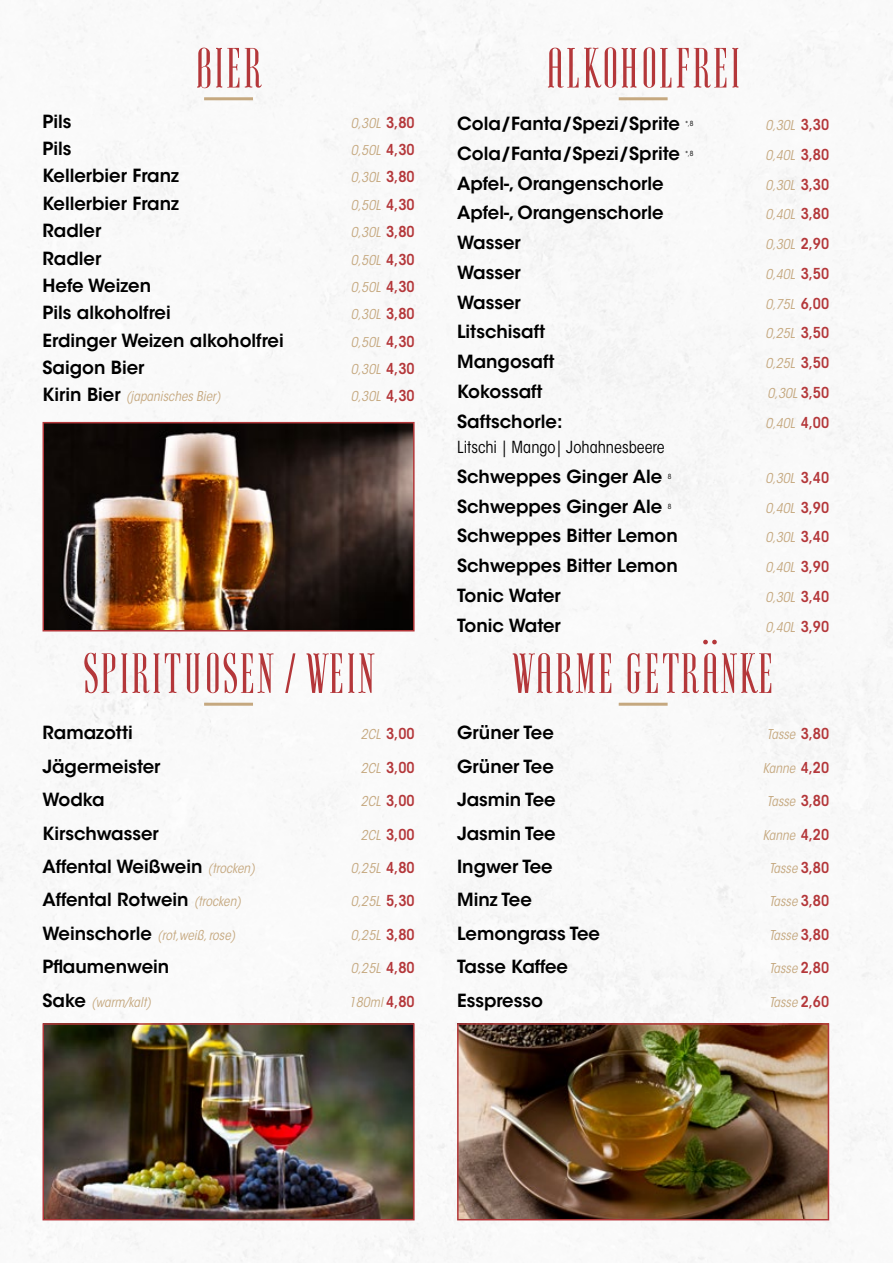
<style>
.page{position:relative;width:893px;height:1263px;background:#fff}
.page>*{position:absolute;margin:0;border:0;box-sizing:border-box;transform-origin:0 0}
.t1{font:60px "LNTH Ayres";letter-spacing:.05em;color:#b4373a}
.t2{font:600 18px "ITC Avant Garde Std";color:#000}
.t3{font:condensed 16.5px "ITC Avant Garde Std";color:#000}
.t4{font:600 condensed 15px "ITC Avant Garde Std";color:#b4373a}
.t5{font:italic condensed 13.5px "ITC Avant Garde Std";color:#c5a87f}
.t6{font:condensed 7.05px "ITC Avant Garde Std";color:#000}
.s1{font-weight:600;font-style:normal;font-size:15px;color:#b4373a}
.s2{font-weight:600;font-style:normal;font-stretch:normal;font-size:18px;color:#000}
.s3{font-weight:400;font-style:italic;font-size:13.5px;color:#c5a87f}
.s4{font-weight:400;font-style:italic;font-stretch:condensed;font-size:13.5px;color:#c5a87f}
</style>
<div class="page">
<hr style="left:204px;top:97px;width:49px;height:3px;background:#c5a87f">
<hr style="left:204px;top:703px;width:49px;height:3px;background:#c5a87f">
<hr style="left:619px;top:97px;width:49px;height:3px;background:#c5a87f">
<hr style="left:619px;top:703px;width:49px;height:3px;background:#c5a87f">
<img style="left:46px;top:425px;width:366px;height:203px">
<div style="left:43px;top:422px;width:372px;height:209px;border:2px solid #b4373a"></div>
<img style="left:46px;top:1026px;width:366px;height:191px">
<div style="left:43px;top:1023px;width:372px;height:197px;border:2px solid #b4373a"></div>
<img style="left:460px;top:1026px;width:366px;height:191px">
<div style="left:457px;top:1023px;width:372px;height:197px;border:2px solid #b4373a"></div>
<h1 class="t1" style="left:196px;top:29px;width:67px">BIER</h1>
<p class="t2" style="left:43px;top:110px;width:30px">Pils</p>
<p class="t5" style="left:351px;top:115px;width:65px">0,30L <span class="s1">3,80</span></p>
<p class="t2" style="left:43px;top:137px;width:30px">Pils</p>
<p class="t5" style="left:351px;top:142px;width:65px">0,50L <span class="s1">4,30</span></p>
<p class="t2" style="left:43px;top:164px;width:138px">Kellerbier Franz</p>
<p class="t5" style="left:351px;top:169px;width:65px">0,30L <span class="s1">3,80</span></p>
<p class="t2" style="left:43px;top:192px;width:138px">Kellerbier Franz</p>
<p class="t5" style="left:351px;top:197px;width:65px">0,50L <span class="s1">4,30</span></p>
<p class="t2" style="left:43px;top:219px;width:60px">Radler</p>
<p class="t5" style="left:351px;top:224px;width:65px">0,30L <span class="s1">3,80</span></p>
<p class="t2" style="left:43px;top:247px;width:60px">Radler</p>
<p class="t5" style="left:351px;top:251px;width:65px">0,50L <span class="s1">4,30</span></p>
<p class="t2" style="left:43px;top:274px;width:110px">Hefe Weizen</p>
<p class="t5" style="left:351px;top:279px;width:65px">0,50L <span class="s1">4,30</span></p>
<p class="t2" style="left:43px;top:301px;width:130px">Pils alkoholfrei</p>
<p class="t5" style="left:351px;top:306px;width:65px">0,30L <span class="s1">3,80</span></p>
<p class="t2" style="left:43px;top:329px;width:243px">Erdinger Weizen alkoholfrei</p>
<p class="t5" style="left:351px;top:334px;width:65px">0,50L <span class="s1">4,30</span></p>
<p class="t2" style="left:43px;top:356px;width:103px">Saigon Bier</p>
<p class="t5" style="left:351px;top:361px;width:65px">0,30L <span class="s1">4,30</span></p>
<p class="t5" style="left:43px;top:388px;width:179px"><span class="s2">Kirin Bier</span> (japanisches Bier)</p>
<p class="t5" style="left:351px;top:388px;width:65px">0,30L <span class="s1">4,30</span></p>
<h1 class="t1" style="left:83px;top:634px;width:293px">SPIRITUOSEN / WEIN</h1>
<p class="t2" style="left:43px;top:721px;width:92px">Ramazotti</p>
<p class="t4" style="left:361px;top:724px;width:55px"><span class="s3">2CL</span> 3,00</p>
<p class="t2" style="left:43px;top:755px;width:119px">Jägermeister</p>
<p class="t4" style="left:361px;top:758px;width:55px"><span class="s3">2CL</span> 3,00</p>
<p class="t2" style="left:43px;top:788px;width:64px">Wodka</p>
<p class="t4" style="left:361px;top:791px;width:55px"><span class="s3">2CL</span> 3,00</p>
<p class="t2" style="left:43px;top:821px;width:118px">Kirschwasser</p>
<p class="t4" style="left:361px;top:825px;width:55px"><span class="s3">2CL</span> 3,00</p>
<p class="t2" style="left:43px;top:855px;width:214px">Affental Weißwein <span class="s4">(trocken)</span></p>
<p class="t5" style="left:351px;top:860px;width:65px">0,25L <span class="s1">4,80</span></p>
<p class="t2" style="left:43px;top:888px;width:200px">Affental Rotwein <span class="s4">(trocken)</span></p>
<p class="t5" style="left:351px;top:893px;width:65px">0,25L <span class="s1">5,30</span></p>
<p class="t5" style="left:43px;top:927px;width:194px"><span class="s2">Weinschorle</span> (rot,weiß, rose)</p>
<p class="t5" style="left:351px;top:927px;width:65px">0,25L <span class="s1">3,80</span></p>
<p class="t2" style="left:43px;top:955px;width:128px">Pflaumenwein</p>
<p class="t5" style="left:351px;top:960px;width:65px">0,25L <span class="s1">4,80</span></p>
<p class="t5" style="left:43px;top:994px;width:110px"><span class="s2">Sake</span> (warm/kalt)</p>
<p class="t5" style="left:349px;top:994px;width:67px">180ml <span class="s1">4,80</span></p>
<h1 class="t1" style="left:547px;top:29px;width:195px">ALKOHOLFREI</h1>
<p class="t2" style="left:457px;top:112px;width:224px">Cola/Fanta/Spezi/Sprite</p>
<p class="t6" style="left:685px;top:119px;width:9px">*,8</p>
<p class="t5" style="left:765px;top:117px;width:65px">0,30L <span class="s1">3,30</span></p>
<p class="t2" style="left:457px;top:142px;width:224px">Cola/Fanta/Spezi/Sprite</p>
<p class="t6" style="left:685px;top:149px;width:9px">*,8</p>
<p class="t5" style="left:765px;top:147px;width:65px">0,40L <span class="s1">3,80</span></p>
<p class="t2" style="left:457px;top:172px;width:208px">Apfel-, Orangenschorle</p>
<p class="t5" style="left:765px;top:176px;width:65px">0,30L <span class="s1">3,30</span></p>
<p class="t2" style="left:457px;top:201px;width:208px">Apfel-, Orangenschorle</p>
<p class="t5" style="left:765px;top:206px;width:65px">0,40L <span class="s1">3,80</span></p>
<p class="t2" style="left:457px;top:231px;width:65px">Wasser</p>
<p class="t5" style="left:765px;top:236px;width:65px">0,30L <span class="s1">2,90</span></p>
<p class="t2" style="left:457px;top:261px;width:65px">Wasser</p>
<p class="t5" style="left:765px;top:266px;width:65px">0,40L <span class="s1">3,50</span></p>
<p class="t2" style="left:457px;top:291px;width:65px">Wasser</p>
<p class="t5" style="left:765px;top:295px;width:65px">0,75L <span class="s1">6,00</span></p>
<p class="t2" style="left:457px;top:320px;width:90px">Litschisaft</p>
<p class="t5" style="left:765px;top:325px;width:65px">0,25L <span class="s1">3,50</span></p>
<p class="t2" style="left:457px;top:350px;width:99px">Mangosaft</p>
<p class="t5" style="left:765px;top:355px;width:65px">0,25L <span class="s1">3,50</span></p>
<p class="t2" style="left:457px;top:380px;width:87px">Kokossaft</p>
<p class="t5" style="left:768px;top:385px;width:63px">0,30L <span class="s1">3,50</span></p>
<p class="t2" style="left:457px;top:409px;width:107px">Saftschorle:</p>
<p class="t5" style="left:765px;top:414px;width:65px">0,40L <span class="s1">4,00</span></p>
<p class="t3" style="left:457px;top:437px;width:209px">Litschi | Mango| Johahnesbeere</p>
<p class="t2" style="left:457px;top:465px;width:207px">Schweppes Ginger Ale</p>
<p class="t6" style="left:668px;top:472px;width:5px">8</p>
<p class="t5" style="left:765px;top:470px;width:65px">0,30L <span class="s1">3,40</span></p>
<p class="t2" style="left:457px;top:494px;width:207px">Schweppes Ginger Ale</p>
<p class="t6" style="left:668px;top:502px;width:5px">8</p>
<p class="t5" style="left:765px;top:499px;width:65px">0,40L <span class="s1">3,90</span></p>
<p class="t2" style="left:457px;top:524px;width:222px">Schweppes Bitter Lemon</p>
<p class="t5" style="left:765px;top:529px;width:65px">0,30L <span class="s1">3,40</span></p>
<p class="t2" style="left:457px;top:554px;width:222px">Schweppes Bitter Lemon</p>
<p class="t5" style="left:765px;top:559px;width:65px">0,40L <span class="s1">3,90</span></p>
<p class="t2" style="left:457px;top:584px;width:105px">Tonic Water</p>
<p class="t5" style="left:765px;top:589px;width:65px">0,30L <span class="s1">3,40</span></p>
<p class="t2" style="left:457px;top:613px;width:105px">Tonic Water</p>
<p class="t5" style="left:765px;top:618px;width:65px">0,40L <span class="s1">3,90</span></p>
<h1 class="t1" style="left:513px;top:634px;width:261px">WARME GETRÄNKE</h1>
<p class="t2" style="left:457px;top:721px;width:98px">Grüner Tee</p>
<p class="t5" style="left:767px;top:726px;width:64px">Tasse <span class="s1">3,80</span></p>
<p class="t2" style="left:457px;top:755px;width:98px">Grüner Tee</p>
<p class="t5" style="left:763px;top:760px;width:68px">Kanne <span class="s1">4,20</span></p>
<p class="t2" style="left:457px;top:788px;width:100px">Jasmin Tee</p>
<p class="t5" style="left:767px;top:793px;width:64px">Tasse <span class="s1">3,80</span></p>
<p class="t2" style="left:457px;top:821px;width:100px">Jasmin Tee</p>
<p class="t5" style="left:763px;top:826px;width:68px">Kanne <span class="s1">4,20</span></p>
<p class="t2" style="left:457px;top:855px;width:97px">Ingwer Tee</p>
<p class="t5" style="left:769px;top:860px;width:62px">Tasse <span class="s1">3,80</span></p>
<p class="t2" style="left:457px;top:888px;width:76px">Minz Tee</p>
<p class="t5" style="left:769px;top:893px;width:62px">Tasse <span class="s1">3,80</span></p>
<p class="t2" style="left:457px;top:922px;width:145px">Lemongrass Tee</p>
<p class="t5" style="left:769px;top:927px;width:62px">Tasse <span class="s1">3,80</span></p>
<p class="t2" style="left:457px;top:955px;width:112px">Tasse Kaffee</p>
<p class="t5" style="left:769px;top:960px;width:62px">Tasse <span class="s1">2,80</span></p>
<p class="t2" style="left:457px;top:989px;width:87px">Esspresso</p>
<p class="t5" style="left:769px;top:994px;width:62px">Tasse <span class="s1">2,60</span></p>
</div>
